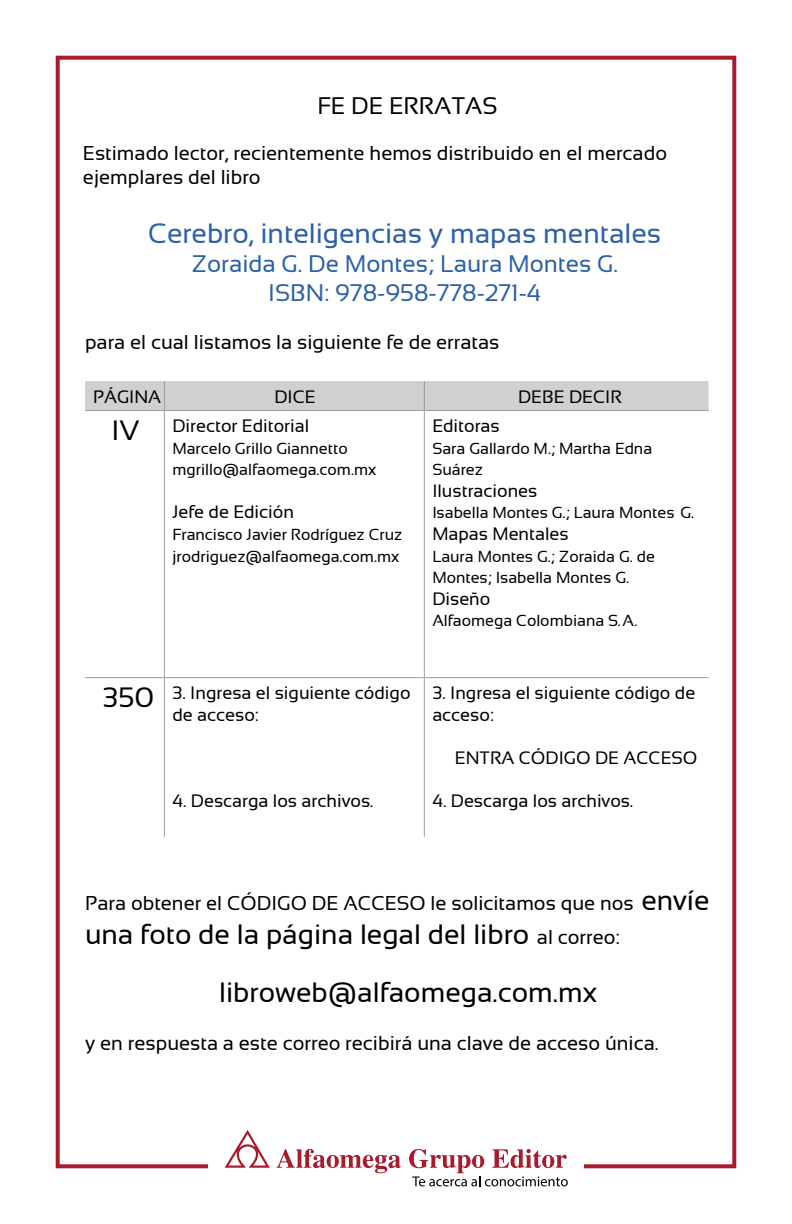
<style>
.page{position:relative;width:792px;height:1224px;background:#fff}
.page>*{position:absolute;margin:0;border:0;box-sizing:border-box;transform-origin:0 0}
.t1{font:28px/57.6px "Sansation";color:#000}
.t2{font:28px "Sansation";color:#2c60ab}
.t3{font:24px/28.8px "Sansation";color:#2c60ab;text-align:center}
.t4{font:24px "Sansation";color:#000}
.t5{font:20px/24px "Sansation";color:#000}
.t6{font:18px/21.6px "Sansation";color:#000}
.t7{font:16px/21.6px "Sansation";color:#000}
.s1{font-size:28px}
.s2{font-size:20px}
</style>
<div class="page">
<div style="left:85px;top:381px;width:624px;height:29px;background:#d0d0d0"></div>
<hr style="left:85px;top:410px;width:79px;height:1px;background:#9d9d9c">
<hr style="left:164px;top:410px;width:260px;height:1px;background:#9d9d9c">
<hr style="left:164px;top:411px;width:1px;height:266px;background:#9d9d9c">
<hr style="left:424px;top:410px;width:285px;height:1px;background:#9d9d9c">
<hr style="left:424px;top:411px;width:1px;height:266px;background:#9d9d9c">
<hr style="left:85px;top:677px;width:79px;height:1px;background:#9d9d9c">
<hr style="left:164px;top:677px;width:260px;height:1px;background:#9d9d9c">
<hr style="left:164px;top:678px;width:1px;height:159px;background:#9d9d9c">
<hr style="left:424px;top:677px;width:285px;height:1px;background:#9d9d9c">
<hr style="left:424px;top:678px;width:1px;height:159px;background:#9d9d9c">
<div style="left:56px;top:56px;width:680px;height:1112px;border:4px solid #a91a2d"></div>
<div style="left:208px;top:1113px;width:376px;height:90px;background:#fff"></div>
<svg style="left:225px;top:1130px;width:45px;height:38px"></svg>
<svg style="left:276px;top:1149px;width:125px;height:24px"></svg>
<svg style="left:409px;top:1149px;width:159px;height:37px"></svg>
<h2 class="t4" style="left:317px;top:92px;width:182px">FE DE ERRATAS</h2>
<p class="t5" style="left:83px;top:141px;width:586px">Estimado lector, recientemente hemos distribuido en el mercado ejemplares del libro</p>
<h1 class="t2" style="left:148px;top:218px;width:515px">Cerebro, inteligencias y mapas mentales</h1>
<h2 class="t3" style="left:192px;top:250px;width:428px">Zoraida G. De Montes; Laura Montes G.<br>ISBN: 978-958-778-271-4</h2>
<p class="t5" style="left:85px;top:330px;width:416px">para el cual listamos la siguiente fe de erratas</p>
<p class="t6" style="left:93px;top:386px;width:70px">PÁGINA</p>
<p class="t6" style="left:274px;top:386px;width:43px">DICE</p>
<p class="t6" style="left:518px;top:386px;width:105px">DEBE DECIR</p>
<p class="t6" style="left:112px;top:415px;width:199px"><span class="s1">IV</span> Director Editorial</p>
<p class="t7" style="left:172px;top:437px;width:205px">Marcelo Grillo Giannetto mgrillo@alfaomega.com.mx</p>
<p class="t6" style="left:172px;top:501px;width:123px">Jefe de Edición</p>
<p class="t7" style="left:172px;top:524px;width:231px">Francisco Javier Rodríguez Cruz jrodriguez@alfaomega.com.mx</p>
<p class="t6" style="left:432px;top:415px;width:69px">Editoras</p>
<p class="t7" style="left:432px;top:437px;width:221px">Sara Gallardo M.; Martha Edna<br>Suárez</p>
<p class="t6" style="left:432px;top:480px;width:107px">Ilustraciones</p>
<p class="t7" style="left:432px;top:502px;width:263px">Isabella Montes G.; Laura Montes G.</p>
<p class="t6" style="left:432px;top:523px;width:138px">Mapas Mentales</p>
<p class="t7" style="left:432px;top:545px;width:224px">Laura Montes G.; Zoraida G. de<br>Montes; Isabella Montes G.</p>
<p class="t6" style="left:432px;top:588px;width:60px">Diseño</p>
<p class="t7" style="left:432px;top:610px;width:207px">Alfaomega Colombiana S.A.</p>
<p class="t6" style="left:172px;top:682px;width:240px;text-indent:-70px"><span class="s1">350</span> 3. Ingresa el siguiente código de acceso:</p>
<p class="t6" style="left:172px;top:790px;width:202px">4. Descarga los archivos.</p>
<p class="t6" style="left:432px;top:682px;width:264px">3. Ingresa el siguiente código de acceso:</p>
<p class="t6" style="left:455px;top:747px;width:244px">ENTRA CÓDIGO DE ACCESO</p>
<p class="t6" style="left:432px;top:790px;width:202px">4. Descarga los archivos.</p>
<p class="t5" style="left:85px;top:891px;width:626px">Para obtener el CÓDIGO DE ACCESO le solicitamos que nos <span class="s1">envíe</span></p>
<h1 class="t1" style="left:219px;top:905px;width:402px;text-indent:-134px">una foto de la página legal del libro <span class="s2">al correo: </span>libroweb@alfaomega.com.mx</h1>
<p class="t5" style="left:85px;top:1031px;width:575px">y en respuesta a este correo recibirá una clave de acceso única.</p>
</div>
